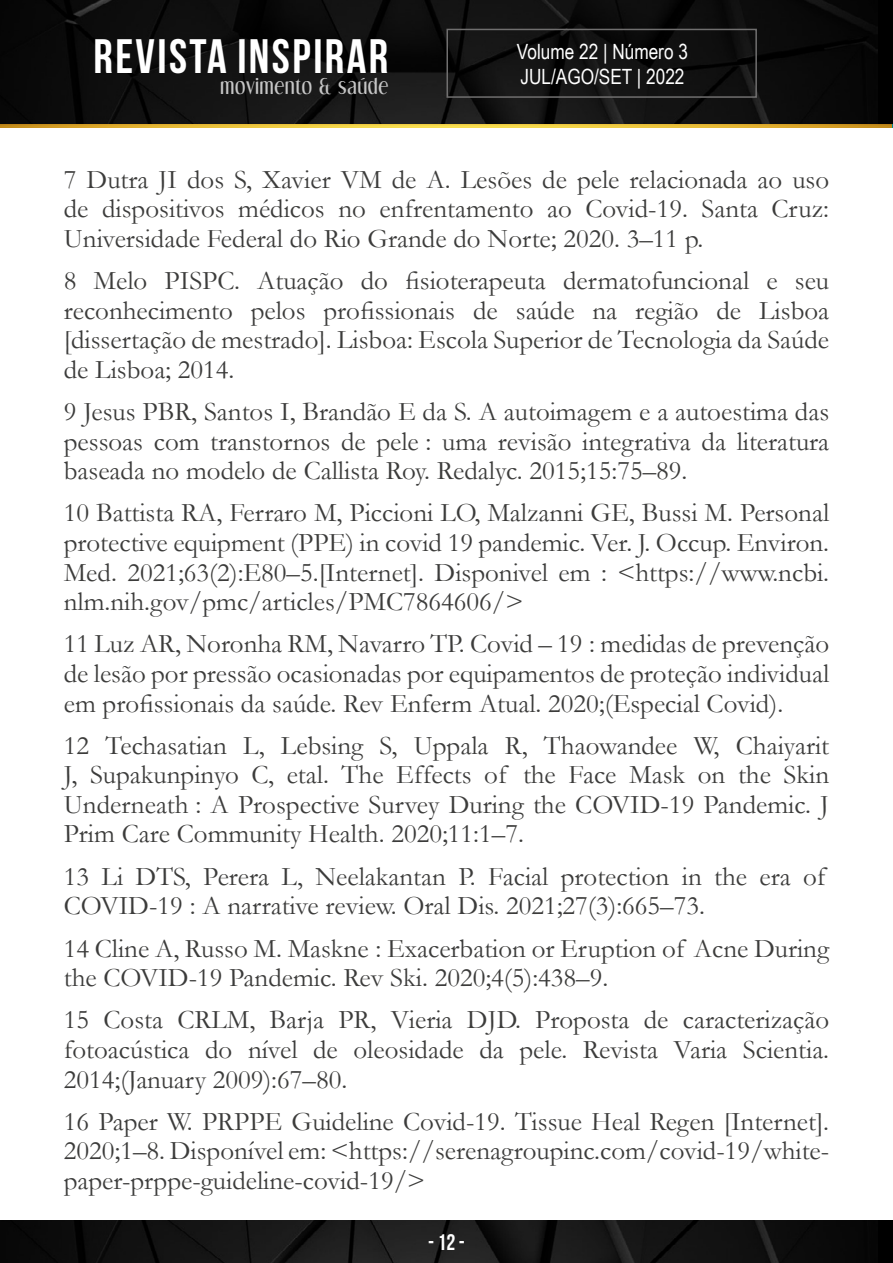
<style>
.page{position:relative;width:893px;height:1263px;background:#fff}
.page>*{position:absolute;margin:0;border:0;box-sizing:border-box;transform-origin:0 0}
.t1{font:700 48.3px "Bebas Neue";letter-spacing:.05em;color:#fff}
.t2{font:27px/29.5px "Garamond";color:#3c3c3b;text-align:justify}
.t3{font:700 22.5px "Bebas Neue";color:#fff}
.t4{font:21px/25.2px "Arial Narrow";color:#fff}
.t5{font:18.9px "Dream Orphans";letter-spacing:.05em;color:#c6c6c6}
</style>
<div class="page">
<img style="left:0;top:124px;width:891px;height:4px">
<img style="left:0;top:0;width:878px;height:124px">
<div style="left:446px;top:29px;width:311px;height:69px;border:2px solid #706f6f"></div>
<img style="left:0;top:1220px;width:878px;height:43px">
<h1 class="t1" style="left:94px;top:29px;width:296px">REVISTA INSPIRAR</h1>
<p class="t5" style="left:220px;top:75px;width:169px">movimento &amp; saúde</p>
<p class="t4" style="left:517px;top:38px;width:173px">Volume 22 | Número 3<br>JUL/AGO/SET | 2022</p>
<p class="t2" style="left:64px;top:164px;width:767px">7 Dutra JI dos S, Xavier VM de A. Lesões de pele relacionada ao uso de dispositivos médicos no enfrentamento ao Covid-19. Santa Cruz:<br>Universidade Federal do Rio Grande do Norte; 2020. 3–11 p.</p>
<p class="t2" style="left:64px;top:265px;width:767px">8 Melo PISPC. Atuação do fisioterapeuta dermatofuncional e seu reconhecimento pelos profissionais de saúde na região de Lisboa [dissertação de mestrado]. Lisboa: Escola Superior de Tecnologia da Saúde de Lisboa; 2014.</p>
<p class="t2" style="left:64px;top:396px;width:767px">9 Jesus PBR, Santos I, Brandão E da S. A autoimagem e a autoestima das pessoas com transtornos de pele : uma revisão integrativa da literatura baseada no modelo de Callista Roy. Redalyc. 2015;15:75–89.</p>
<p class="t2" style="left:64px;top:497px;width:767px">10 Battista RA, Ferraro M, Piccioni LO, Malzanni GE, Bussi M. Personal protective equipment (PPE) in covid 19 pandemic. Ver. J. Occup. Environ.<br>Med. 2021;63(2):E80–5.[Internet]. Disponivel em : &lt;https://www.ncbi. nlm.nih.gov/pmc/articles/PMC7864606/&gt;</p>
<p class="t2" style="left:64px;top:628px;width:767px">11 Luz AR, Noronha RM, Navarro TP. Covid – 19 : medidas de prevenção de lesão por pressão ocasionadas por equipamentos de proteção individual em profissionais da saúde. Rev Enferm Atual. 2020;(Especial Covid).</p>
<p class="t2" style="left:64px;top:730px;width:767px">12 Techasatian L, Lebsing S, Uppala R, Thaowandee W, Chaiyarit J, Supakunpinyo C, etal. The Effects of the Face Mask on the Skin Underneath : A Prospective Survey During the COVID-19 Pandemic. J Prim Care Community Health. 2020;11:1–7.</p>
<p class="t2" style="left:64px;top:861px;width:763px">13 Li DTS, Perera L, Neelakantan P. Facial protection in the era of<br>COVID-19 : A narrative review. Oral Dis. 2021;27(3):665–73.</p>
<p class="t2" style="left:64px;top:933px;width:767px">14 Cline A, Russo M. Maskne : Exacerbation or Eruption of Acne During the COVID-19 Pandemic. Rev Ski. 2020;4(5):438–9.</p>
<p class="t2" style="left:64px;top:1004px;width:767px">15 Costa CRLM, Barja PR, Vieria DJD. Proposta de caracterização fotoacústica do nível de oleosidade da pele. Revista Varia Scientia.<br>2014;(January 2009):67–80.</p>
<p class="t2" style="left:64px;top:1106px;width:767px">16 Paper W. PRPPE Guideline Covid-19. Tissue Heal Regen [Internet].<br>2020;1–8. Disponível em: &lt;https://serenagroupinc.com/covid-19/white&shy;paper-prppe-guideline-covid-19/&gt;</p>
<p class="t3" style="left:428px;top:1230px;width:38px">- 12 -</p>
</div>
